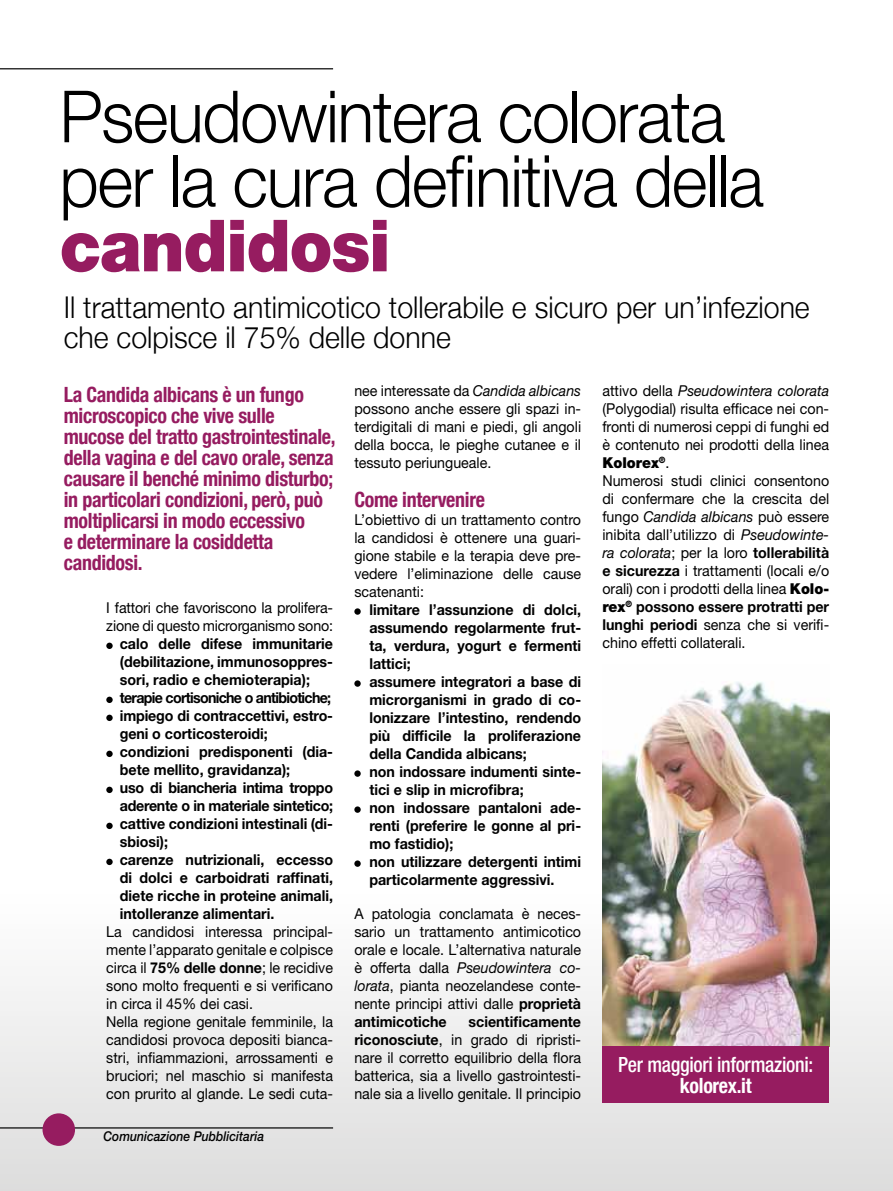
<style>
.page{position:relative;width:893px;height:1191px;background:#fff}
.page>*{position:absolute;margin:0;border:0;box-sizing:border-box;transform-origin:0 0}
.t1{font:300 72px/64.5px "Helvetica Neue";letter-spacing:-.02em;color:#000;scale:.95 1}
.t2{font:900 72px "Helvetica Neue LT Std";letter-spacing:-.02em;color:#961c60;scale:.95 1}
.t3{font:300 30px/30px "Helvetica Neue";color:#000;scale:.95 1}
.t4{font:700 condensed 21px/21px "Helvetica Neue";letter-spacing:-.015em;color:#961c60;scale:.95 1}
.t5{font:500 condensed 21px "Helvetica Neue LT Std";letter-spacing:-.015em;color:#fff;scale:.95 1}
.t6{font:700 condensed 21px "Helvetica Neue";letter-spacing:-.015em;color:#fff;scale:.95 1}
.t7{font:15px/18px "Helvetica Neue LT Std";color:#000;text-align:justify;scale:.95 1}
.t8{font:700 15px/18px "Helvetica Neue LT Std";color:#000;scale:.95 1}
.t9{font:italic 500 13.5px "Helvetica Neue LT Std";color:#000;scale:.9 1}
.s1{font-weight:700}
.s2{font-style:italic}
.s3{font-weight:900}
</style>
<div class="page">
<div style="left:0;top:891px;width:893px;height:300px;background:linear-gradient(to bottom,#fff,#dddddc)"></div>
<img style="left:602px;top:682px;width:227px;height:364px">
<div style="left:602px;top:1046px;width:227px;height:57px;background:#961c60"></div>
<hr style="left:0;top:68px;width:333px;height:1px;background:#000">
<hr style="left:0;top:1127px;width:333px;height:1px;background:#000">
<div style="left:106px;top:642px;width:7px;height:7px;background:#000;border-radius:50%"></div>
<div style="left:106px;top:696px;width:7px;height:7px;background:#000;border-radius:50%"></div>
<div style="left:106px;top:714px;width:7px;height:7px;background:#000;border-radius:50%"></div>
<div style="left:106px;top:750px;width:7px;height:7px;background:#000;border-radius:50%"></div>
<div style="left:106px;top:786px;width:7px;height:7px;background:#000;border-radius:50%"></div>
<div style="left:106px;top:822px;width:7px;height:7px;background:#000;border-radius:50%"></div>
<div style="left:106px;top:858px;width:7px;height:7px;background:#000;border-radius:50%"></div>
<svg style="left:354px;top:608px;width:7px;height:7px"></svg>
<svg style="left:354px;top:680px;width:7px;height:7px"></svg>
<svg style="left:354px;top:770px;width:7px;height:7px"></svg>
<svg style="left:354px;top:806px;width:7px;height:7px"></svg>
<svg style="left:354px;top:860px;width:7px;height:7px"></svg>
<div style="left:43px;top:1113px;width:32px;height:32px;background:#961c60;border-radius:50%"></div>
<h1 class="t1" style="left:60px;top:83px;width:743px">Pseudowintera colorata per la cura definitiva della</h1>
<h1 class="t2" style="left:60px;top:203px;width:350px">candidosi</h1>
<h2 class="t3" style="left:64px;top:292px;width:787px">Il trattamento antimicotico tollerabile e sicuro per un’infezione che colpisce il 75% delle donne</h2>
<p class="t4" style="left:64px;top:384px;width:288px">La Candida albicans è un fungo microscopico che vive sulle mucose del tratto gastrointestinale, della vagina e del cavo orale, senza causare il benché minimo disturbo; in particolari condizioni, però, può moltiplicarsi in modo eccessivo<br>e determinare la cosiddetta candidosi.</p>
<p class="t7" style="left:106px;top:598px;width:240px">I fattori che favoriscono la prolifera&shy;zione di questo microrganismo sono:</p>
<p class="t8" style="left:120px;top:634px;width:226px">calo delle difese immunitarie (debilitazione, immunosoppres&shy;sori, radio e chemioterapia); terapie cortisoniche o antibiotiche; impiego di contraccettivi, estro&shy;geni o corticosteroidi; condizioni predisponenti (dia&shy;bete mellito, gravidanza);<br>uso di biancheria intima troppo aderente o in materiale sintetico; cattive condizioni intestinali (di&shy;sbiosi);<br>carenze nutrizionali, eccesso di dolci e carboidrati raffinati, diete ricche in proteine animali, intolleranze alimentari.</p>
<p class="t7" style="left:106px;top:922px;width:240px;text-align:left">La candidosi interessa principal&shy;mente l’apparato genitale e colpisce circa il <span class="s1">75% delle donne</span>; le recidive sono molto frequenti e si verificano in circa il 45% dei casi.<br>Nella regione genitale femminile, la candidosi provoca depositi bianca&shy;stri, infiammazioni, arrossamenti e bruciori; nel maschio si manifesta con prurito al glande. Le sedi cuta-</p>
<p class="t9" style="left:103px;top:1128px;width:180px">Comunicazione Pubblicitaria</p>
<p class="t7" style="left:354px;top:381px;width:240px">nee interessate da <span class="s2">Candida albicans </span>possono anche essere gli spazi in&shy;terdigitali di mani e piedi, gli angoli della bocca, le pieghe cutanee e il tessuto periungueale.</p>
<h3 class="t4" style="left:354px;top:488px;width:139px">Come intervenire</h3>
<p class="t7" style="left:354px;top:510px;width:240px">L’obiettivo di un trattamento contro la candidosi è ottenere una guari&shy;gione stabile e la terapia deve pre&shy;vedere l’eliminazione delle cause scatenanti:</p>
<p class="t8" style="left:369px;top:600px;width:224px">limitare l’assunzione di dolci, assumendo regolarmente frut&shy;ta, verdura, yogurt e fermenti lattici;<br>assumere integratori a base di microrganismi in grado di co&shy;lonizzare l’intestino, rendendo più difficile la proliferazione della Candida albicans;<br>non indossare indumenti sinte&shy;tici e slip in microfibra;<br>non indossare pantaloni ade&shy;renti (preferire le gonne al pri&shy;mo fastidio);<br>non utilizzare detergenti intimi particolarmente aggressivi.</p>
<p class="t7" style="left:354px;top:904px;width:240px">A patologia conclamata è neces&shy;sario un trattamento antimicotico orale e locale. L’alternativa naturale è offerta dalla <span class="s2">Pseudowintera co&shy;lorata</span>, pianta neozelandese conte&shy;nente principi attivi dalle <span class="s1">proprietà antimicotiche</span></p>
<p class="t7" style="left:354px;top:1012px;width:240px;text-indent:114px"><span class="s1">scientificamente riconosciute</span>, in grado di ripristi&shy;nare il corretto equilibrio della flora batterica, sia a livello gastrointesti&shy;nale sia a livello genitale. Il principio</p>
<p class="t7" style="left:602px;top:381px;width:240px;text-align:left">attivo della <span class="s2">Pseudowintera colorata </span>(Polygodial) risulta efficace nei con&shy;fronti di numerosi ceppi di funghi ed è contenuto nei prodotti della linea <span class="s3">Kolorex</span><sup>®</sup>.<br>Numerosi studi clinici consentono di confermare che la crescita del fungo <span class="s2">Candida albicans</span> può essere inibita dall’utilizzo di <span class="s2">Pseudowinte&shy;ra colorata</span>; per la loro <span class="s1">tollerabilità e sicurezza</span> i trattamenti (locali e/o orali) con i prodotti della linea <span class="s3">Kolo&shy;rex</span><sup>®</sup> <span class="s1">possono essere protratti per lunghi periodi</span> senza che si verifi&shy;chino effetti collaterali.</p>
<h3 class="t5" style="left:618px;top:1052px;width:207px">Per maggiori informazioni:</h3>
<h3 class="t6" style="left:680px;top:1073px;width:77px">kolorex.it</h3>
</div>
